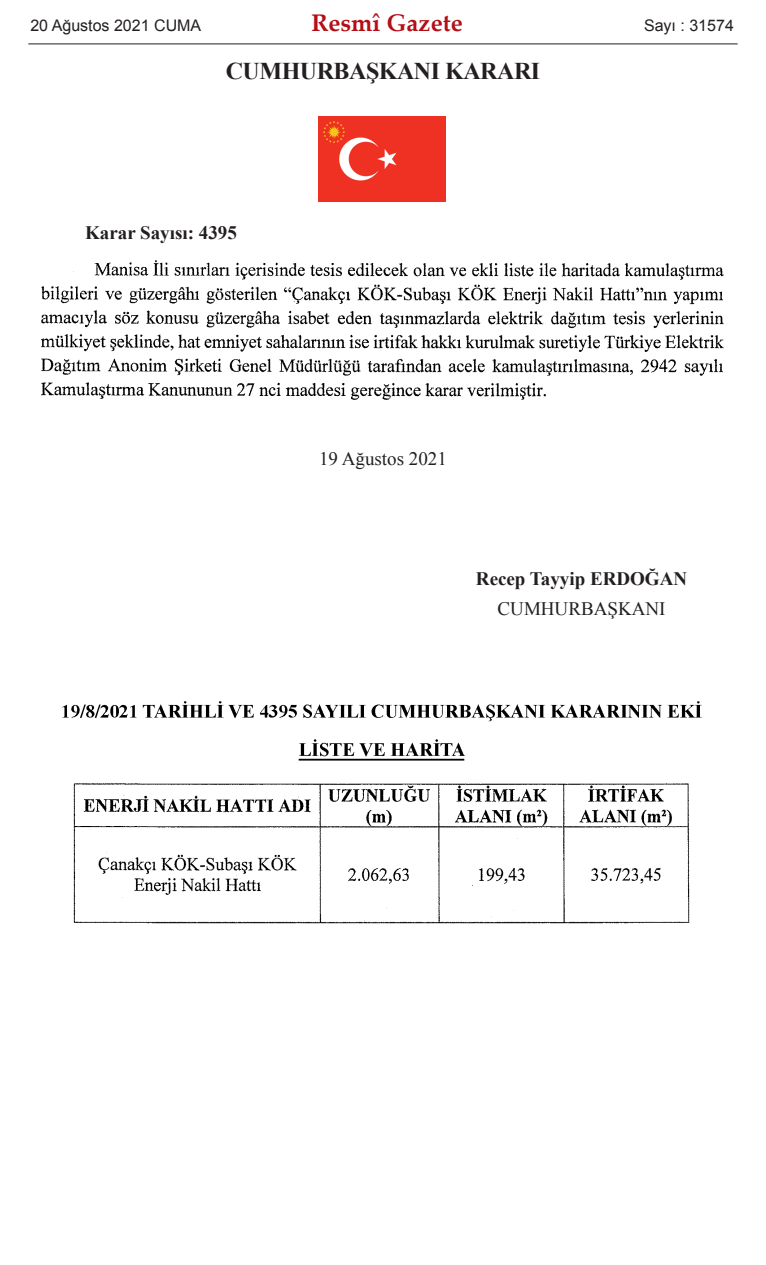
<style>
.page{position:relative;width:766px;height:1265px;background:#fff}
.page>*{position:absolute;margin:0;border:0;box-sizing:border-box;transform-origin:0 0}
.t1{font:700 24px "Times New Roman";letter-spacing:-.02em;color:#231f20}
.t2{font:700 24px "Palatino Linotype";color:#b40e16}
.t3{font:700 19px "Times New Roman";color:#231f20}
.t4{font:19px "Times New Roman";color:#231f20}
.t5{font:16px "Arial";color:#231f20}
</style>
<div class="page">
<img style="left:318px;top:117px;width:127px;height:85px">
<img style="left:41px;top:260px;width:683px;height:140px">
<img style="left:62px;top:701px;width:640px;height:223px">
<hr style="left:28px;top:44px;width:709px;height:1px;background:#231f20">
<p class="t5" style="left:30px;top:16px;width:172px">20 Ağustos 2021 CUMA</p>
<p class="t2" style="left:311px;top:13px;width:153px">Resmî Gazete</p>
<p class="t5" style="left:643px;top:16px;width:91px">Sayı : 31574</p>
<p class="t1" style="left:226px;top:57px;width:316px">CUMHURBAŞKANI KARARI</p>
<p class="t3" style="left:85px;top:222px;width:153px">Karar Sayısı: 4395</p>
<p class="t4" style="left:319px;top:448px;width:129px">19 Ağustos 2021</p>
<p class="t3" style="left:476px;top:568px;width:213px">Recep Tayyip ERDOĞAN</p>
<p class="t4" style="left:497px;top:598px;width:169px">CUMHURBAŞKANI</p>
</div>
